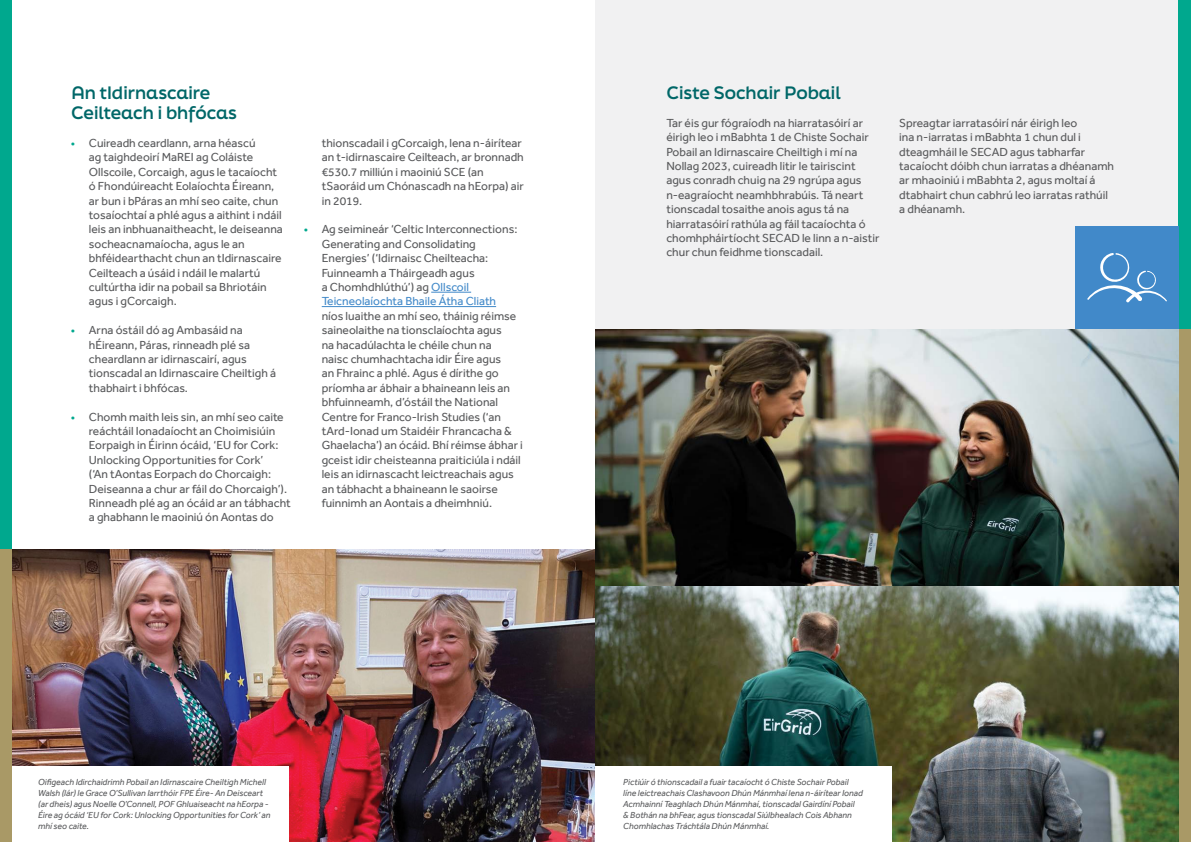
<style>
.page{position:relative;width:1191px;height:842px;background:#fff}
.page>*{position:absolute;margin:0;border:0;box-sizing:border-box;transform-origin:0 0}
.t1{font:700 17px/20.4px "Final Six";color:#006768}
.t2{font:12px/14.4px "Effra";color:#58595b}
.t3{font:italic 9px/10.8px "Effra";color:#58595b}
.s1{color:#00a88e}
.s2{color:#4189c9}
</style>
<div class="page">
<div style="left:595px;top:0;width:596px;height:349px;background:#f1f1f2"></div>
<div style="left:1178px;top:0;width:13px;height:579px;background:#00a88e"></div>
<div style="left:1178px;top:330px;width:13px;height:512px;background:#a99966"></div>
<img style="left:11px;top:550px;width:584px;height:292px">
<div style="left:10px;top:766px;width:278px;height:76px;background:#fff"></div>
<div style="left:1075px;top:226px;width:103px;height:104px;background:#4189c9"></div>
<svg style="left:1087px;top:253px;width:80px;height:50px"></svg>
<hr style="left:431px;top:292px;width:40px;height:1px;background:#4189c9">
<hr style="left:322px;top:306px;width:174px;height:1px;background:#4189c9">
<img style="left:595px;top:330px;width:583px;height:512px">
<div style="left:595px;top:766px;width:297px;height:76px;background:#fff"></div>
<div style="left:0;top:0;width:11px;height:550px;background:#00a88e"></div>
<div style="left:0;top:550px;width:11px;height:292px;background:#a99966"></div>
<h2 class="t1" style="left:71px;top:82px;width:167px">An tIdirnascaire<br>Ceilteach i bhfócas</h2>
<p class="t2" style="left:89px;top:136px;width:195px;text-indent:-18px"><span class="s1">•</span> Cuireadh ceardlann, arna héascú<br>ag taighdeoirí MaREI ag Coláiste Ollscoile, Corcaigh, agus le tacaíocht ó Fhondúireacht Eolaíochta Éireann, ar bun i bPáras an mhí seo caite, chun tosaíochtaí a phlé agus a aithint i ndáil leis an inbhuanaitheacht, le deiseanna socheacnamaíocha, agus le an bhféidearthacht chun an tIdirnascaire Ceilteach a úsáid i ndáil le malartú cultúrtha idir na pobail sa Bhriotáin agus i gCorcaigh.</p>
<p class="t2" style="left:89px;top:323px;width:189px;text-indent:-18px"><span class="s1">•</span> Arna óstáil dó ag Ambasáid na hÉireann, Páras, rinneadh plé sa cheardlann ar idirnascairí, agus tionscadal an Idirnascaire Cheiltigh á thabhairt i bhfócas.</p>
<p class="t2" style="left:89px;top:409px;width:203px;text-indent:-18px"><span class="s1">•</span> Chomh maith leis sin, an mhí seo caite reáchtáil Ionadaíocht an Choimisiúin Eorpaigh in Éirinn ócáid, ‘EU for Cork:<br>Unlocking Opportunities for Cork’<br>(‘An tAontas Eorpach do Chorcaigh:<br>Deiseanna a chur ar fáil do Chorcaigh’).<br>Rinneadh plé ag an ócáid ar an tábhacht a ghabhann le maoiniú ón Aontas do</p>
<p class="t2" style="left:322px;top:136px;width:204px">thionscadail i gCorcaigh, lena n-áirítear an t-idirnascaire Ceilteach, ar bronnadh €530.7 milliún i maoiniú SCE (an tSaoráid um Chónascadh na hEorpa) air in 2019.</p>
<p class="t2" style="left:322px;top:222px;width:203px;text-indent:-18px"><span class="s1">•</span> Ag seimineár ‘Celtic Interconnections:<br>Generating and Consolidating Energies’ (‘Idirnaisc Cheilteacha:<br>Fuinneamh a Tháirgeadh agus<br>a Chomhdhlúthú’) ag <span class="s2">Ollscoil Teicneolaíochta Bhaile Átha Cliath<br></span>níos luaithe an mhí seo, tháinig réimse saineolaithe na tionsclaíochta agus<br>na hacadúlachta le chéile chun na<br>naisc chumhachtacha idir Éire agus<br>an Fhrainc a phlé. Agus é dírithe go príomha ar ábhair a bhaineann leis an bhfuinneamh, d’óstáil the National Centre for Franco-Irish Studies (‘an tArd-Ionad um Staidéir Fhrancacha &amp; Ghaelacha’) an ócáid. Bhí réimse ábhar i gceist idir cheisteanna praiticiúla i ndáil leis an idirnascacht leictreachais agus an tábhacht a bhaineann le saoirse fuinnimh an Aontais a dheimhniú.</p>
<h2 class="t1" style="left:667px;top:82px;width:175px">Ciste Sochair Pobail</h2>
<p class="t2" style="left:666px;top:115px;width:215px">Tar éis gur fógraíodh na hiarratasóirí ar éirigh leo i mBabhta 1 de Chiste Sochair Pobail an Idirnascaire Cheiltigh i mí na Nollag 2023, cuireadh litir le tairiscint agus conradh chuig na 29 ngrúpa agus n-eagraíocht neamhbhrabúis. Tá neart tionscadal tosaithe anois agus tá na hiarratasóirí rathúla ag fáil tacaíochta ó chomhpháirtíocht SECAD le linn a n-aistir chur chun feidhme tionscadail.</p>
<p class="t2" style="left:899px;top:115px;width:216px">Spreagtar iarratasóirí nár éirigh leo<br>ina n-iarratas i mBabhta 1 chun dul i dteagmháil le SECAD agus tabharfar tacaíocht dóibh chun iarratas a dhéanamh ar mhaoiniú i mBabhta 2, agus moltaí á dtabhairt chun cabhrú leo iarratas rathúil a dhéanamh.</p>
<p class="t3" style="left:38px;top:777px;width:234px">Oifigeach Idirchaidrimh Pobail an Idirnascaire Cheiltigh Michell Walsh (lár) le Grace O’Sullivan Iarrthóir FPE Éire- An Deisceart (ar dheis) agus Noelle O’Connell, POF Ghluaiseacht na hEorpa - Éire ag ócáid ‘EU for Cork: Unlocking Opportunities for Cork’ an mhí seo caite.</p>
<p class="t3" style="left:623px;top:777px;width:241px">Pictiúir ó thionscadail a fuair tacaíocht ó Chiste Sochair Pobail líne leictreachais Clashavoon Dhún Mánmhaí lena n-áirítear Ionad Acmhainní Teaghlach Dhún Mánmhaí, tionscadal Gairdíní Pobail<br>&amp; Bothán na bhFear, agus tionscadal Siúlbhealach Cois Abhann Chomhlachas Tráchtála Dhún Mánmhaí.</p>
</div>
